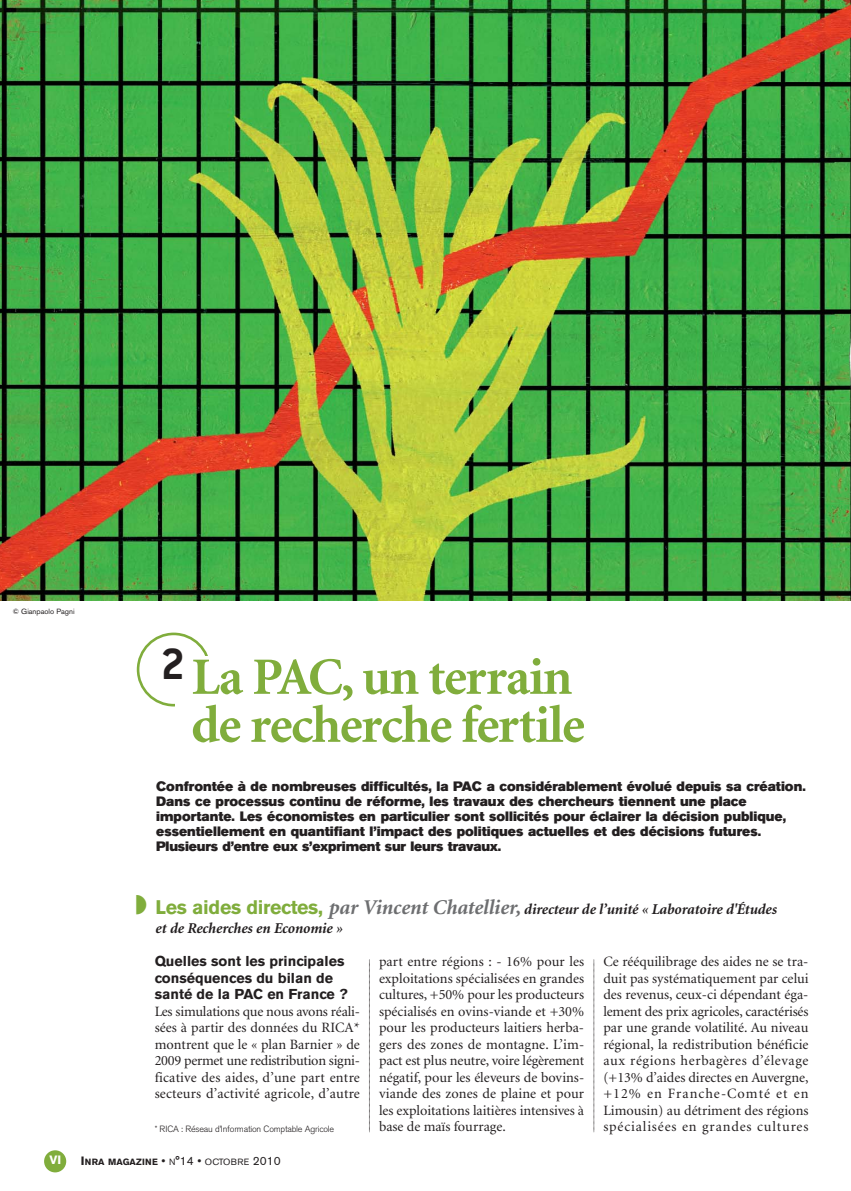
<style>
.page{position:relative;width:851px;height:1191px;background:#fff}
.page>*{position:absolute;margin:0;border:0;box-sizing:border-box;transform-origin:0 0}
.t1{font:700 52.5px/48px "Minion";letter-spacing:-.025em;color:#80ad3c}
.t2{font:700 48px "Conduit ITC";color:#231f20}
.t3{font:italic 700 15px/19.5px "Minion";letter-spacing:-.01em;color:#231f20}
.t4{font:14.25px/16.5px "Minion";letter-spacing:.01em;color:#231f20;text-align:justify}
.t5{font:700 14.25px/16.5px "Akzidenz Grotesk BE";color:#231f20}
.t6{font:13.5px/15px "Akzidenz Grotesk BE Super";color:#231f20}
.t7{font:700 12px "Akzidenz Grotesk BE";color:#fff}
.t8{font:300 9px "Akzidenz Grotesk BE";letter-spacing:-.025em;color:#231f20}
.t9{font:700 9px "Akzidenz Grotesk BE";letter-spacing:.02em;color:#231f20}
.t10{font:7.5px "Akzidenz Grotesk BE";color:#231f20}
.s1{font-family:"Akzidenz Grotesk BE";font-style:normal;font-size:19.5px;color:#80ad3c}
.s2{font-size:21px;color:#6d6e70}
.s3{font-size:12px}
.s4{font-weight:400;font-size:12px}
.s5{font-weight:400}
</style>
<div class="page">
<div style="left:44px;top:1150px;width:22px;height:22px;background:#80ad3c;border-radius:50%"></div>
<img style="left:0;top:0;width:850px;height:600px">
<svg style="left:593px;top:959px;width:1px;height:173px"></svg>
<svg style="left:369px;top:959px;width:1px;height:173px"></svg>
<svg style="left:137px;top:632px;width:71px;height:74px"></svg>
<div style="left:175px;top:656px;width:640px;height:99px;background:#fff"></div>
<p class="t10" style="left:13px;top:608px;width:63px">© Gianpaolo Pagni</p>
<h2 class="t2" style="left:161px;top:649px;width:26px">2</h2>
<h1 class="t1" style="left:191px;top:657px;width:395px">La PAC, un terrain de recherche fertile</h1>
<p class="t6" style="left:156px;top:780px;width:651px">Confrontée à de nombreuses difficultés, la PAC a considérablement évolué depuis sa création.<br>Dans ce processus continu de réforme, les travaux des chercheurs tiennent une place importante. Les économistes en particulier sont sollicités pour éclairer la décision publique, essentiellement en quantifiant l’impact des politiques actuelles et des décisions futures.<br>Plusieurs d’entre eux s’expriment sur leurs travaux.</p>
<p class="t3" style="left:155px;top:900px;width:623px"><span class="s1">Les aides directes,</span> <span class="s2">par Vincent Chatellier,</span> directeur de l’unité « Laboratoire d'Études et de Recherches en Economie »</p>
<p class="t5" style="left:155px;top:954px;width:194px">Quelles sont les principales conséquences du bilan de santé de la PAC en France ?</p>
<p class="t4" style="left:155px;top:1004px;width:207px">Les simulations que nous avons réali&shy;sées à partir des données du RICA* montrent que le « plan Barnier » de 2009 permet une redistribution signi&shy;ficative des aides, d’une part entre secteurs d’activité agricole, d’autre</p>
<p class="t8" style="left:155px;top:1125px;width:181px">* RICA : Réseau d’Information Comptable Agricole</p>
<p class="t4" style="left:379px;top:954px;width:207px">part entre régions : - 16% pour les exploitations spécialisées en grandes cultures, +50% pour les producteurs spécialisés en ovins-viande et +30% pour les producteurs laitiers herba&shy;gers des zones de montagne. L’im&shy;pact est plus neutre, voire légèrement négatif, pour les éleveurs de bovins&shy;viande des zones de plaine et pour les exploitations laitières intensives à base de maïs fourrage.</p>
<p class="t4" style="left:603px;top:954px;width:207px">Ce rééquilibrage des aides ne se tra&shy;duit pas systématiquement par celui des revenus, ceux-ci dépendant éga&shy;lement des prix agricoles, caractérisés par une grande volatilité. Au niveau régional, la redistribution bénéficie aux régions herbagères d’élevage (+13% d’aides directes en Auvergne, +12% en Franche-Comté et en Limousin) au détriment des régions spécialisées en grandes cultures</p>
<p class="t7" style="left:49px;top:1156px;width:13px">VI</p>
<p class="t9" style="left:81px;top:1158px;width:201px"><span class="s3">I</span>NRA MAGAZINE <span class="s4">•</span> <span class="s5">N</span><span class="s4">°14 •</span> <span class="s5">OCTOBRE</span> <span class="s4">2010</span></p>
</div>
